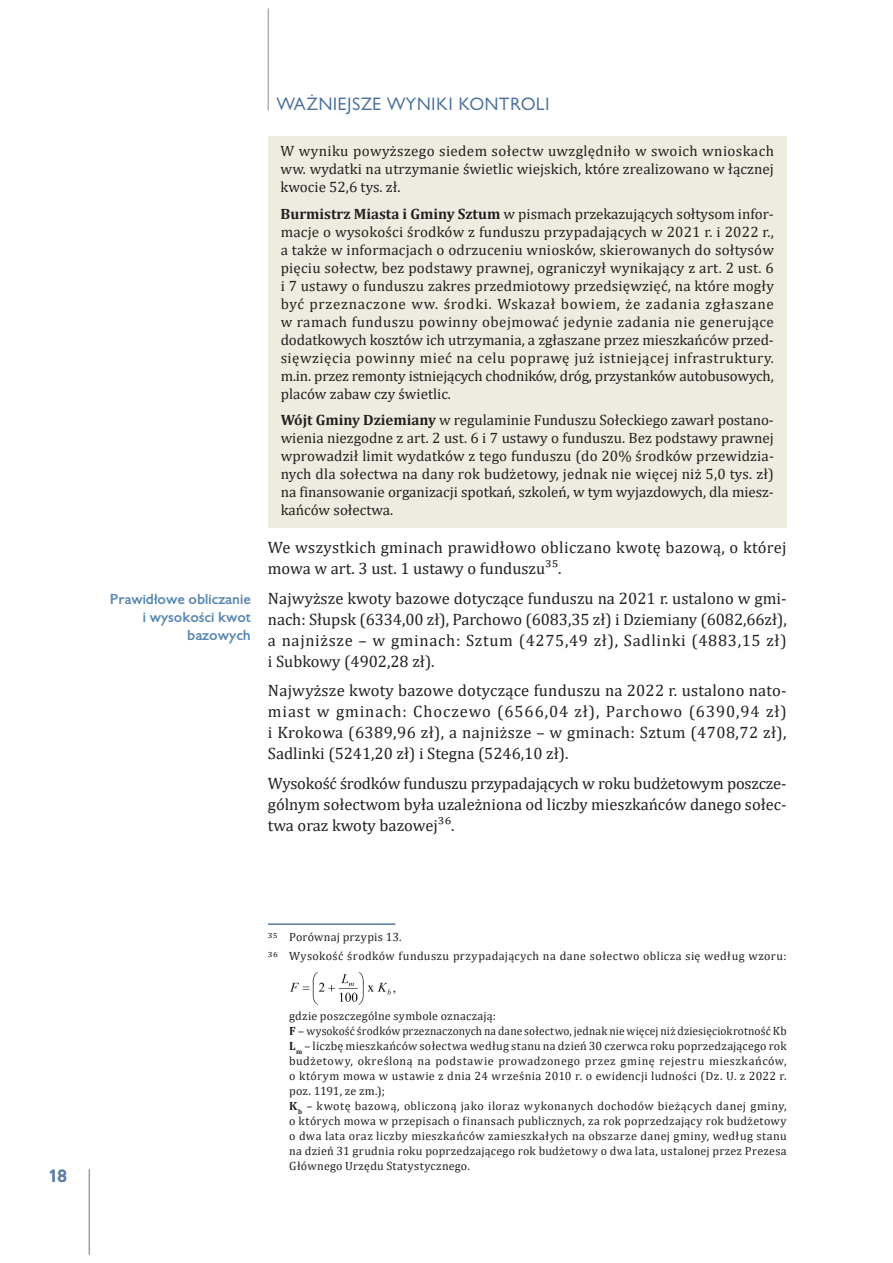
<style>
.page{position:relative;width:893px;height:1263px;background:#fff}
.page>*{position:absolute;margin:0;border:0;box-sizing:border-box;transform-origin:0 0}
.t1{font:16.5px/21px "Cambria";color:#231f20;text-align:justify}
.t2{font:16.5px/21px "Cambria";letter-spacing:.02em;color:#231f20}
.t3{font:16.5px "Gilead TTEFN";letter-spacing:.05em;color:#4b709d}
.t4{font:700 16.5px "Gilead TTEFN";color:#5f80a8}
.t5{font:15px/18px "Cambria";color:#231f20;text-align:justify}
.t6{font:700 13.5px/18px "Gilead TTEFN";color:#5586b2;text-align:right}
.t7{font:12px/15px "Cambria";letter-spacing:.025em;color:#231f20}
.s1{font-weight:700}
</style>
<div class="page">
<hr style="left:268px;top:9px;width:1px;height:102px;background:#a8a9ad">
<hr style="left:89px;top:1169px;width:1px;height:85px;background:#939598">
<div style="left:268px;top:136px;width:519px;height:68px;background:#eeece1"></div>
<div style="left:268px;top:199px;width:519px;height:212px;background:#eeece1"></div>
<div style="left:268px;top:405px;width:519px;height:122px;background:#eeece1"></div>
<hr style="left:268px;top:924px;width:127px;height:1px;background:#003667">
<img style="left:290px;top:972px;width:106px;height:33px">
<p class="t4" style="left:48px;top:1165px;width:20px">18</p>
<p class="t6" style="left:110px;top:590px;width:142px">Prawidłowe obliczanie i wysokości kwot bazowych</p>
<p class="t3" style="left:276px;top:93px;width:275px">WAŻNIEJSZE WYNIKI KONTROLI</p>
<p class="t5" style="left:281px;top:142px;width:495px">W wyniku powyższego siedem sołectw uwzględniło w swoich wnioskach ww. wydatki na utrzymanie świetlic wiejskich, które zrealizowano w łącznej kwocie 52,6 tys. zł.</p>
<p class="t5" style="left:281px;top:205px;width:495px"><span class="s1">Burmistrz Miasta i Gminy Sztum</span> w pismach przekazujących sołtysom infor&shy;macje o wysokości środków z funduszu przypadających w 2021 r. i 2022 r., a także w informacjach o odrzuceniu wniosków, skierowanych do sołtysów pięciu sołectw, bez podstawy prawnej, ograniczył wynikający z art. 2 ust. 6 i 7 ustawy o funduszu zakres przedmiotowy przedsięwzięć, na które mogły być przeznaczone ww. środki. Wskazał bowiem, że zadania zgłaszane w ramach funduszu powinny obejmować jedynie zadania nie generujące dodatkowych kosztów ich utrzymania, a zgłaszane przez mieszkańców przed&shy;sięwzięcia powinny mieć na celu poprawę już istniejącej infrastruktury. m.in. przez remonty istniejących chodników, dróg, przystanków autobusowych, placów zabaw czy świetlic.</p>
<p class="t5" style="left:281px;top:411px;width:495px"><span class="s1">Wójt Gminy Dziemiany</span> w regulaminie Funduszu Sołeckiego zawarł postano&shy;wienia niezgodne z art. 2 ust. 6 i 7 ustawy o funduszu. Bez podstawy prawnej wprowadził limit wydatków z tego funduszu (do 20% środków przewidzia&shy;nych dla sołectwa na dany rok budżetowy, jednak nie więcej niż 5,0 tys. zł) na finansowanie organizacji spotkań, szkoleń, w tym wyjazdowych, dla miesz&shy;kańców sołectwa.</p>
<p class="t2" style="left:268px;top:537px;width:520px">We wszystkich gminach prawidłowo obliczano kwotę bazową, o której mowa w art. 3 ust. 1 ustawy o funduszu35.</p>
<p class="t1" style="left:268px;top:588px;width:520px">Najwyższe kwoty bazowe dotyczące funduszu na 2021 r. ustalono w gmi&shy;nach: Słupsk (6334,00 zł), Parchowo (6083,35 zł) i Dziemiany (6082,66zł), a najniższe – w gminach: Sztum (4275,49 zł), Sadlinki (4883,15 zł) i Subkowy (4902,28 zł).</p>
<p class="t1" style="left:268px;top:680px;width:520px">Najwyższe kwoty bazowe dotyczące funduszu na 2022 r. ustalono nato&shy;miast w gminach: Choczewo (6566,04 zł), Parchowo (6390,94 zł) i Krokowa (6389,96 zł), a najniższe – w gminach: Sztum (4708,72 zł), Sadlinki (5241,20 zł) i Stegna (5246,10 zł).</p>
<p class="t1" style="left:268px;top:773px;width:520px">Wysokość środków funduszu przypadających w roku budżetowym poszcze&shy;gólnym sołectwom była uzależniona od liczby mieszkańców danego sołec&shy;twa oraz kwoty bazowej36.</p>
<p class="t7" style="left:268px;top:927px;width:520px;line-height:19.2px">35 Porównaj przypis 13.<br>36 Wysokość środków funduszu przypadających na dane sołectwo oblicza się według wzoru:</p>
<p class="t7" style="left:289px;top:1009px;width:499px">gdzie poszczególne symbole oznaczają:<br><span class="s1">F</span> – wysokość środków przeznaczonych na dane sołectwo, jednak nie więcej niż dziesięciokrotność Kb <span class="s1">L</span><sub>m</sub> – liczbę mieszkańców sołectwa według stanu na dzień 30 czerwca roku poprzedzającego rok budżetowy, określoną na podstawie prowadzonego przez gminę rejestru mieszkańców, o którym mowa w ustawie z dnia 24 września 2010 r. o ewidencji ludności (Dz. U. z 2022 r. poz. 1191, ze zm.);<br><span class="s1">K</span><sub>b</sub> – kwotę bazową, obliczoną jako iloraz wykonanych dochodów bieżących danej gminy, o których mowa w przepisach o finansach publicznych, za rok poprzedzający rok budżetowy o dwa lata oraz liczby mieszkańców zamieszkałych na obszarze danej gminy, według stanu na dzień 31 grudnia roku poprzedzającego rok budżetowy o dwa lata, ustalonej przez Prezesa Głównego Urzędu Statystycznego.</p>
</div>
